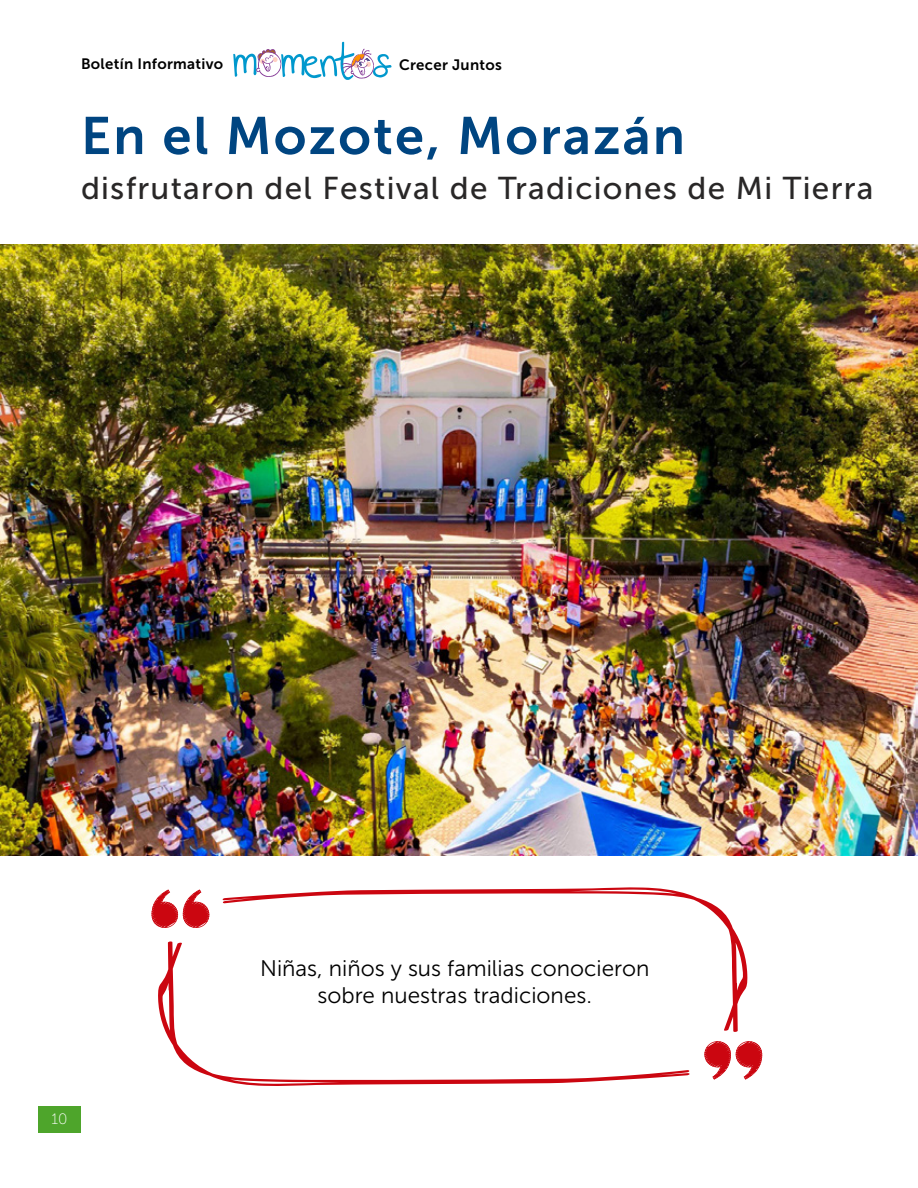
<style>
.page{position:relative;width:918px;height:1188px;background:#fff}
.page>*{position:absolute;margin:0;border:0;box-sizing:border-box;transform-origin:0 0}
.t1{font:52.5px "Museo Sans 700";letter-spacing:.04em;color:#004581}
.t2{font:31.5px "Museo Sans 500";letter-spacing:.04em;color:#292727}
.t3{font:22.5px/27px "Museo Sans 300";color:#000;text-align:center}
.t4{font:15px "Museo Sans 700";letter-spacing:.02em;color:#000}
.t5{font:15px "Museo Sans 100";color:#fff}
</style>
<div class="page">
<svg style="left:233px;top:42px;width:159px;height:38px"></svg>
<div style="left:38px;top:1106px;width:43px;height:27px;background:#4ea52b"></div>
<svg style="left:151px;top:889px;width:59px;height:39px"></svg>
<svg style="left:704px;top:1041px;width:58px;height:39px"></svg>
<svg style="left:158px;top:941px;width:532px;height:145px"></svg>
<svg style="left:223px;top:887px;width:525px;height:146px"></svg>
<img style="left:0;top:244px;width:918px;height:611px">
<p class="t4" style="left:81px;top:56px;width:144px">Boletín Informativo</p>
<p class="t4" style="left:399px;top:57px;width:104px">Crecer Juntos</p>
<h1 class="t1" style="left:81px;top:107px;width:605px">En el Mozote, Morazán</h1>
<h2 class="t2" style="left:81px;top:171px;width:794px">disfrutaron del Festival de Tradiciones de Mi Tierra</h2>
<p class="t5" style="left:52px;top:1111px;width:17px">10</p>
<p class="t3" style="left:260px;top:955px;width:391px">Niñas, niños y sus familias conocieron sobre nuestras tradiciones.</p>
</div>
